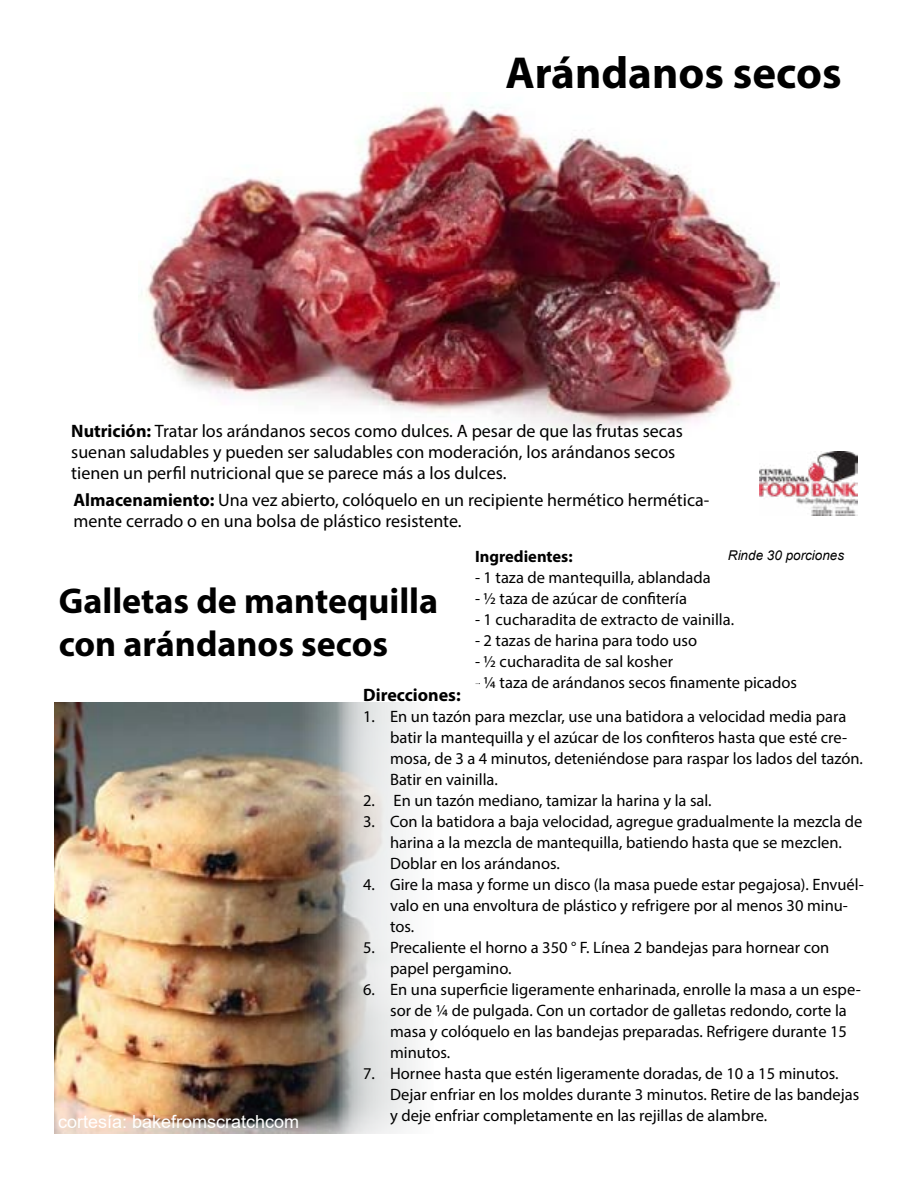
<style>
.page{position:relative;width:918px;height:1188px;background:#fff}
.page>*{position:absolute;margin:0;border:0;box-sizing:border-box;transform-origin:0 0}
.t1{font:700 45px "Myriad Pro";color:#000}
.t2{font:700 36px/43.2px "Myriad Pro";color:#000}
.t3{font:18px/21px "Myriad Pro";color:#000}
.t4{font:18px "Arial";color:#fff}
.t5{font:700 18px "Myriad Pro";color:#000}
.t6{font:16.5px/21px "Myriad Pro";color:#000}
.t7{font:700 16.5px "Myriad Pro";color:#000}
.t8{font:italic 13.5px "Arial";color:#000}
.s1{font-weight:700}
</style>
<div class="page">
<img style="left:54px;top:703px;width:281px;height:431px">
<img style="left:145px;top:104px;width:634px;height:326px">
<img style="left:760px;top:451px;width:97px;height:64px">
<svg style="left:335px;top:702px;width:81px;height:432px"></svg>
<h1 class="t1" style="left:505px;top:43px;width:338px">Arándanos secos</h1>
<p class="t3" style="left:71px;top:420px;width:613px"><span class="s1">Nutrición:</span> Tratar los arándanos secos como dulces. A pesar de que las frutas secas suenan saludables y pueden ser saludables con moderación, los arándanos secos tienen un perfil nutricional que se parece más a los dulces.</p>
<p class="t3" style="left:73px;top:489px;width:637px"><span class="s1">Almacenamiento:</span> Una vez abierto, colóquelo en un recipiente hermético hermética&shy;mente cerrado o en una bolsa de plástico resistente.</p>
<p class="t8" style="left:728px;top:546px;width:118px">Rinde 30 porciones</p>
<p class="t7" style="left:475px;top:546px;width:99px">Ingredientes:</p>
<p class="t6" style="left:475px;top:567px;width:237px">- 1 taza de mantequilla, ablandada</p>
<p class="t6" style="left:475px;top:588px;width:214px">- ½ taza de azúcar de confitería</p>
<p class="t6" style="left:475px;top:609px;width:261px">- 1 cucharadita de extracto de vainilla.</p>
<p class="t6" style="left:475px;top:630px;width:224px">- 2 tazas de harina para todo uso</p>
<p class="t6" style="left:475px;top:651px;width:200px">- ½ cucharadita de sal kosher</p>
<p class="t6" style="left:475px;top:672px;width:324px">- ¼ taza de arándanos secos finamente picados</p>
<h2 class="t2" style="left:59px;top:578px;width:381px">Galletas de mantequilla con arándanos secos</h2>
<p class="t5" style="left:363px;top:683px;width:99px">Direcciones:</p>
<p class="t6" style="left:390px;top:705px;width:474px;text-indent:-27px">1. En un tazón para mezclar, use una batidora a velocidad media para batir la mantequilla y el azúcar de los confiteros hasta que esté cre&shy;mosa, de 3 a 4 minutos, deteniéndose para raspar los lados del tazón.<br>Batir en vainilla.</p>
<p class="t6" style="left:363px;top:789px;width:350px">2. En un tazón mediano, tamizar la harina y la sal.</p>
<p class="t6" style="left:390px;top:810px;width:474px;text-indent:-27px">3. Con la batidora a baja velocidad, agregue gradualmente la mezcla de harina a la mezcla de mantequilla, batiendo hasta que se mezclen.<br>Doblar en los arándanos.</p>
<p class="t6" style="left:390px;top:873px;width:475px;text-indent:-27px">4. Gire la masa y forme un disco (la masa puede estar pegajosa). Envuél&shy;valo en una envoltura de plástico y refrigere por al menos 30 minu&shy;tos.</p>
<p class="t6" style="left:390px;top:936px;width:441px;text-indent:-27px">5. Precaliente el horno a 350 ° F. Línea 2 bandejas para hornear con papel pergamino.</p>
<p class="t6" style="left:390px;top:978px;width:472px;text-indent:-27px">6. En una superficie ligeramente enharinada, enrolle la masa a un espe&shy;sor de ¼ de pulgada. Con un cortador de galletas redondo, corte la masa y colóquelo en las bandejas preparadas. Refrigere durante 15 minutos.</p>
<p class="t6" style="left:390px;top:1062px;width:471px;text-indent:-27px">7. Hornee hasta que estén ligeramente doradas, de 10 a 15 minutos.<br>Dejar enfriar en los moldes durante 3 minutos. Retire de las bandejas y deje enfriar completamente en las rejillas de alambre.</p>
<p class="t4" style="left:58px;top:1109px;width:243px">cortesía: bakefromscratchcom</p>
</div>
